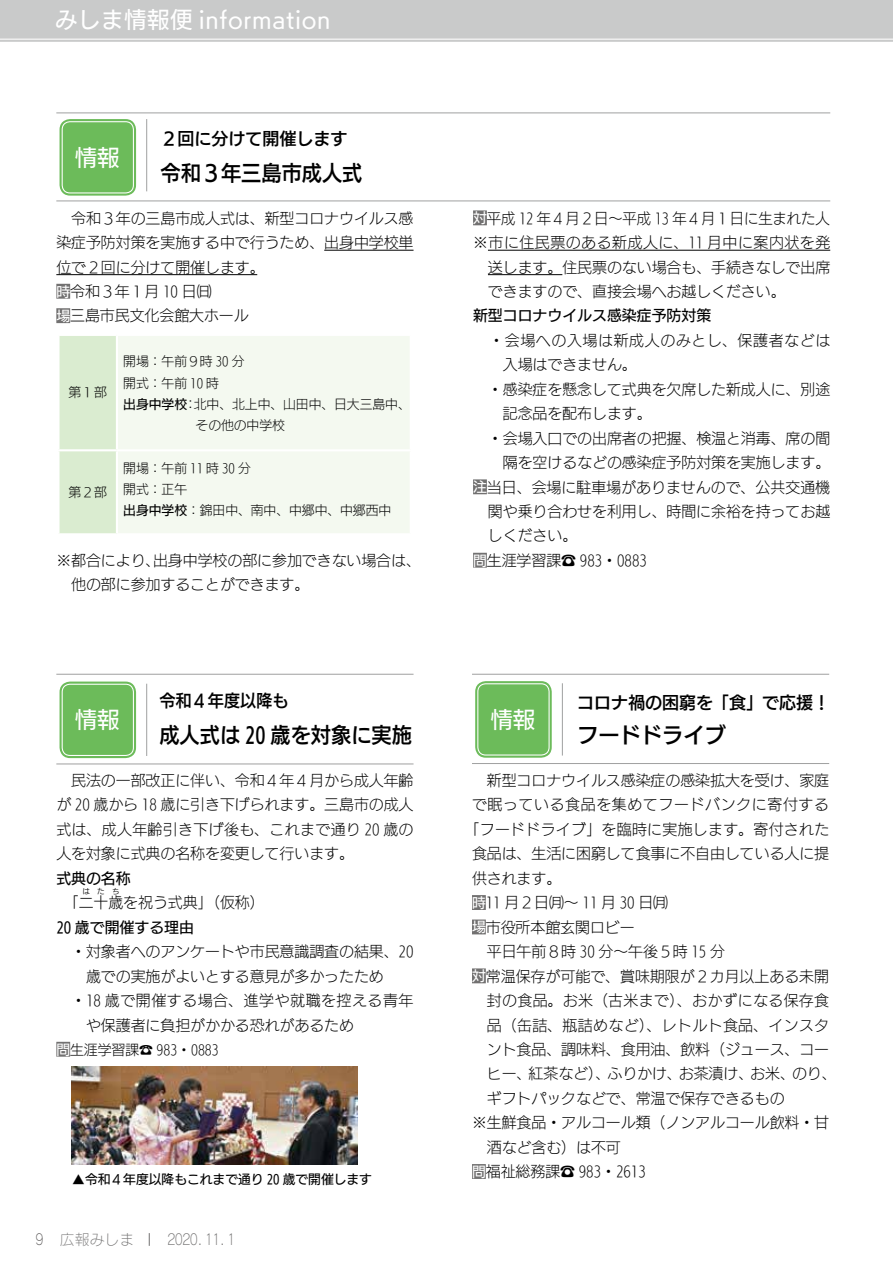
<style>
.page{position:relative;width:893px;height:1263px;background:#fff}
.page>*{position:absolute;margin:0;border:0;box-sizing:border-box;transform-origin:0 0}
.t1{font:22.35px "UD Kakugo Large Pro M";letter-spacing:.03em;color:#fff}
.t2{font:21.3px "UD Kakugo Large Pro DB";color:#000;scale:.95 1}
.t3{font:21.3px "UD Kakugo Large Pro DB";color:#000}
.t4{font:16.95px "UD Kakugo Large Pro DB";color:#000}
.t5{font:16.95px "UD Kakugo Large Pro DB";color:#000;scale:.95 1}
.t6{font:14.85px/24.5px "UD Kakugo Large Pro L";color:#000}
.t7{font:14.85px "UD Kakugo Large Pro L";letter-spacing:.025em;color:#000}
.t8{font:14.85px "UD Kakugo Large Pro L";letter-spacing:.04em;color:#000}
.t9{font:14.85px "UD Kakugo Large Pro L";letter-spacing:.045em;color:#000}
.t10{font:14.85px "UD Kakugo Large Pro M";color:#000}
.t11{font:14.85px "UD Kakugo Large Pro L";color:#000;scale:.96 1}
.t12{font:14.85px "UD Kakugo Large Pro L";letter-spacing:.03em;color:#000}
.t13{font:14.85px "Rodin Cattleya Pro L";color:#727171}
.t14{font:14.85px "Rodin Cattleya Pro L";color:#595757;scale:.8 1}
.t15{font:13.8px "UD Kakugo Large Pro L";color:#000}
.t16{font:12.75px/21.3px "UD Kakugo Large Pro L";color:#000}
.t17{font:12.75px "UD Kakugo Large Pro M";color:#000}
.t18{font:7.5px "UD Kakugo Large Pro L";color:#000}
.s1{font-family:"UD Kakugo Large Pro M";font-size:13.8px;color:#fff}
.s2{font-family:"UD Kakugo Large Pro M"}
.s3{font-family:"UD Kakugo Large Pro M";color:#fff}
.s4{font-family:"UD Mincho Pro L"}
</style>
<div class="page">
<svg style="left:0;top:0;width:893px;height:42px;background:#cacbcb"></svg>
<div style="left:472px;top:895px;width:14px;height:15px;background:#727171"></div>
<div style="left:472px;top:919px;width:14px;height:15px;background:#727171"></div>
<div style="left:472px;top:968px;width:14px;height:15px;background:#727171"></div>
<div style="left:472px;top:1164px;width:14px;height:15px;background:#727171"></div>
<div style="left:475px;top:681px;width:77px;height:77px;background:#6cbb5a;border-radius:11px"></div>
<div style="left:472px;top:678px;width:83px;height:83px;border:1px solid #fff;border-radius:13px"></div>
<div style="left:477px;top:683px;width:73px;height:72px;border:1px solid #fff;border-radius:8px"></div>
<hr style="left:472px;top:763px;width:357px;height:1px;background:#9fa0a0">
<hr style="left:472px;top:674px;width:357px;height:1px;background:#9fa0a0">
<hr style="left:562px;top:683px;width:1px;height:72px;background:#9fa0a0">
<hr style="left:56px;top:113px;width:774px;height:1px;background:#9fa0a0">
<hr style="left:56px;top:201px;width:774px;height:1px;background:#9fa0a0">
<hr style="left:146px;top:119px;width:1px;height:72px;background:#9fa0a0">
<div style="left:60px;top:119px;width:76px;height:77px;background:#6cbb5a;border-radius:11px"></div>
<div style="left:56px;top:116px;width:83px;height:83px;border:1px solid #fff;border-radius:13px"></div>
<div style="left:62px;top:121px;width:72px;height:72px;border:1px solid #fff;border-radius:8px"></div>
<hr style="left:324px;top:250px;width:90px;height:1px;background:#000">
<hr style="left:56px;top:274px;width:201px;height:1px;background:#000">
<div style="left:56px;top:284px;width:14px;height:15px;background:#727171"></div>
<div style="left:56px;top:308px;width:14px;height:15px;background:#727171"></div>
<div style="left:473px;top:210px;width:14px;height:15px;background:#727171"></div>
<hr style="left:488px;top:250px;width:342px;height:1px;background:#000">
<hr style="left:488px;top:274px;width:74px;height:1px;background:#000">
<div style="left:473px;top:479px;width:14px;height:15px;background:#727171"></div>
<div style="left:473px;top:553px;width:14px;height:15px;background:#727171"></div>
<div style="left:60px;top:336px;width:56px;height:197px;background:#daecd0"></div>
<div style="left:118px;top:336px;width:292px;height:197px;background:#f4f9f0"></div>
<hr style="left:57px;top:449px;width:60px;height:2px;background:#fff">
<hr style="left:117px;top:449px;width:295px;height:2px;background:#fff">
<div style="left:56px;top:1042px;width:14px;height:15px;background:#727171"></div>
<div style="left:60px;top:681px;width:76px;height:77px;background:#6cbb5a;border-radius:11px"></div>
<div style="left:56px;top:678px;width:83px;height:83px;border:1px solid #fff;border-radius:13px"></div>
<div style="left:62px;top:684px;width:72px;height:72px;border:1px solid #fff;border-radius:8px"></div>
<hr style="left:56px;top:764px;width:358px;height:1px;background:#9fa0a0">
<hr style="left:146px;top:684px;width:1px;height:72px;background:#9fa0a0">
<hr style="left:56px;top:674px;width:358px;height:1px;background:#9fa0a0">
<img style="left:71px;top:1066px;width:286px;height:98px">
<svg style="left:149px;top:1233px;width:1px;height:13px"></svg>
<h1 class="t1" style="left:55px;top:2px;width:277px">みしま情報便 information</h1>
<p class="t4" style="left:161px;top:125px;width:189px">２回に分けて開催します</p>
<h1 class="t1" style="left:75px;top:139px;width:46px">情報</h1>
<h2 class="t2" style="left:161px;top:155px;width:214px">令和３年三島市成人式</h2>
<p class="t6" style="left:71px;top:205px;width:344px">令和３年の三島市成人式は、新型コロナウイルス感</p>
<p class="t6" style="left:56px;top:230px;width:359px">染症予防対策を実施する中で行うため、出身中学校単</p>
<p class="t6" style="left:56px;top:254px;width:210px">位で２回に分けて開催します。</p>
<p class="t6" style="left:182px;top:279px;width:31px">日㈰</p>
<p class="t6" style="left:56px;top:279px;width:194px"><span class="s1">時</span>令和３年１月１０<br><span class="s1">場</span>三島市民文化会館大ホール</p>
<p class="t16" style="left:69px;top:382px;width:40px">第１部</p>
<p class="t16" style="left:69px;top:481px;width:40px">第２部</p>
<p class="t16" style="left:123px;top:350px;width:123px">開場：午前９時 30 分</p>
<p class="t16" style="left:123px;top:372px;width:97px">開式：午前 10 時</p>
<p class="t16" style="left:194px;top:393px;width:218px">北中、北上中、山田中、日大三島中、</p>
<p class="t17" style="left:123px;top:394px;width:65px">出身中学校</p>
<p class="t16" style="left:184px;top:393px;width:14px">：</p>
<p class="t16" style="left:196px;top:414px;width:91px">その他の中学校</p>
<p class="t16" style="left:123px;top:457px;width:269px">開場：午前 11 時 30 分<br>開式：正午<br><span class="s2">出身中学校</span>：錦田中、南中、中郷中、中郷西中</p>
<p class="t6" style="left:153px;top:548px;width:269px">出身中学校の部に参加できない場合は、</p>
<p class="t6" style="left:71px;top:548px;width:240px;text-indent:-15px">※都合により、<br>他の部に参加することができます。</p>
<h1 class="t1" style="left:75px;top:702px;width:46px">情報</h1>
<p class="t5" style="left:159px;top:686px;width:138px">令和４年度以降も</p>
<h2 class="t2" style="left:159px;top:717px;width:267px">成人式は 20 歳を対象に実施</h2>
<p class="t6" style="left:56px;top:768px;width:359px;text-align:justify;text-indent:15px">民法の一部改正に伴い、令和４年４月から成人年齢が 20 歳から 18 歳に引き下げられます。三島市の成人式は、成人年齢引き下げ後も、これまで通り 20 歳の人を対象に式典の名称を変更して行います。</p>
<p class="t10" style="left:56px;top:866px;width:76px">式典の名称</p>
<p class="t6" style="left:64px;top:890px;width:202px">「二十歳を祝う式典」（仮称(</p>
<p class="t18" style="left:82px;top:885px;width:39px">はたち</p>
<p class="t10" style="left:56px;top:915px;width:139px">20 歳で開催する理由</p>
<p class="t6" style="left:71px;top:939px;width:344px">・対象者へのアンケートや市民意識調査の結果、20</p>
<p class="t6" style="left:86px;top:963px;width:299px">歳での実施がよいとする意見が多かったため</p>
<p class="t8" style="left:71px;top:989px;width:344px">・18 歳で開催する場合、進学や就職を控える青年</p>
<p class="t6" style="left:86px;top:1012px;width:269px">や保護者に負担がかかる恐れがあるため</p>
<p class="t15" style="left:56px;top:1038px;width:164px"><span class="s3">問</span>生涯学習課☎ 983・0883</p>
<p class="t17" style="left:72px;top:1169px;width:301px">▲令和４年度以降もこれまで通り 20 歳で開催します</p>
<p class="t14" style="left:36px;top:1230px;width:12px">9</p>
<p class="t13" style="left:60px;top:1230px;width:76px">広報みしま</p>
<p class="t13" style="left:168px;top:1230px;width:68px">２０２０．11．1</p>
<p class="t11" style="left:473px;top:206px;width:373px"><span class="s1">対</span>平成 12 年４月２日～平成 13 年４月１日に生まれた人</p>
<p class="t8" style="left:473px;top:231px;width:359px">※市に住民票のある新成人に、11 月中に案内状を発</p>
<p class="t6" style="left:488px;top:254px;width:344px">送します。住民票のない場合も、手続きなしで出席</p>
<p class="t6" style="left:488px;top:279px;width:299px">できますので、直接会場へお越しください。</p>
<p class="t10" style="left:473px;top:304px;width:240px">新型コロナウイルス感染症予防対策</p>
<p class="t9" style="left:489px;top:328px;width:343px">・会場への入場は新成人のみとし、保護者などは</p>
<p class="t6" style="left:503px;top:352px;width:135px">入場はできません。</p>
<p class="t6" style="left:488px;top:376px;width:344px">・感染症を懸念して式典を欠席した新成人に、別途</p>
<p class="t6" style="left:503px;top:401px;width:150px">記念品を配布します。</p>
<p class="t6" style="left:488px;top:425px;width:344px">・会場入口での出席者の把握、検温と消毒、席の間</p>
<p class="t6" style="left:503px;top:450px;width:329px">隔を空けるなどの感染症予防対策を実施します。</p>
<p class="t6" style="left:473px;top:474px;width:359px"><span class="s1">注</span>当日、会場に駐車場がありませんので、公共交通機</p>
<p class="t6" style="left:488px;top:499px;width:344px">関や乗り合わせを利用し、時間に余裕を持ってお越</p>
<p class="t6" style="left:488px;top:523px;width:91px">しください。</p>
<p class="t6" style="left:473px;top:548px;width:175px"><span class="s1">問</span>生涯学習課<span class="s4">☎</span> 983・0883</p>
<p class="t4" style="left:577px;top:689px;width:254px">コロナ禍の困窮を「食」で応援!</p>
<h2 class="t3" style="left:577px;top:717px;width:150px">フードドライブ</h2>
<p class="t6" style="left:487px;top:768px;width:344px">新型コロナウイルス感染症の感染拡大を受け、家庭</p>
<p class="t9" style="left:472px;top:793px;width:359px">で眠っている食品を集めてフードバンクに寄付する</p>
<p class="t7" style="left:465px;top:817px;width:366px">「フードドライブ」を臨時に実施します。寄付された</p>
<p class="t6" style="left:472px;top:841px;width:359px">食品は、生活に困窮して食事に不自由している人に提</p>
<p class="t6" style="left:472px;top:865px;width:91px">供されます。</p>
<p class="t6" style="left:534px;top:890px;width:135px">日㈪～ 11 月 30 日㈪</p>
<h1 class="t1" style="left:491px;top:701px;width:46px">情報</h1>
<p class="t6" style="left:472px;top:890px;width:57px"><span class="s1">時</span>11 月2</p>
<p class="t6" style="left:472px;top:914px;width:164px"><span class="s1">場</span>市役所本館玄関ロビー</p>
<p class="t6" style="left:487px;top:939px;width:240px">平日午前８時 30 分～午後５時 15 分</p>
<p class="t6" style="left:472px;top:963px;width:359px"><span class="s1">対</span>常温保存が可能で、賞味期限が２カ月以上ある未開</p>
<p class="t7" style="left:487px;top:989px;width:344px">封の食品。お米（古米まで）、おかずになる保存食</p>
<p class="t12" style="left:487px;top:1013px;width:344px">品（缶詰、瓶詰めなど）、レトルト食品、インスタ</p>
<p class="t6" style="left:487px;top:1037px;width:344px">ント食品、調味料、食用油、飲料（ジュース、コー</p>
<p class="t6" style="left:792px;top:1061px;width:46px">のり、</p>
<p class="t6" style="left:529px;top:1061px;width:83px">紅茶など）、</p>
<p class="t6" style="left:750px;top:1061px;width:46px">お米、</p>
<p class="t6" style="left:679px;top:1061px;width:76px">お茶漬け、</p>
<p class="t6" style="left:607px;top:1061px;width:76px">ふりかけ、</p>
<p class="t6" style="left:487px;top:1061px;width:46px">ヒー、</p>
<p class="t6" style="left:487px;top:1085px;width:299px">ギフトパックなどで、常温で保存できるもの</p>
<p class="t6" style="left:472px;top:1110px;width:359px">※生鮮食品・アルコール類（ノンアルコール飲料・甘</p>
<p class="t6" style="left:487px;top:1134px;width:135px">酒など含む）は不可</p>
<p class="t6" style="left:472px;top:1159px;width:175px"><span class="s1">問</span>福祉総務課<span class="s4">☎</span> 983・2613</p>
</div>
